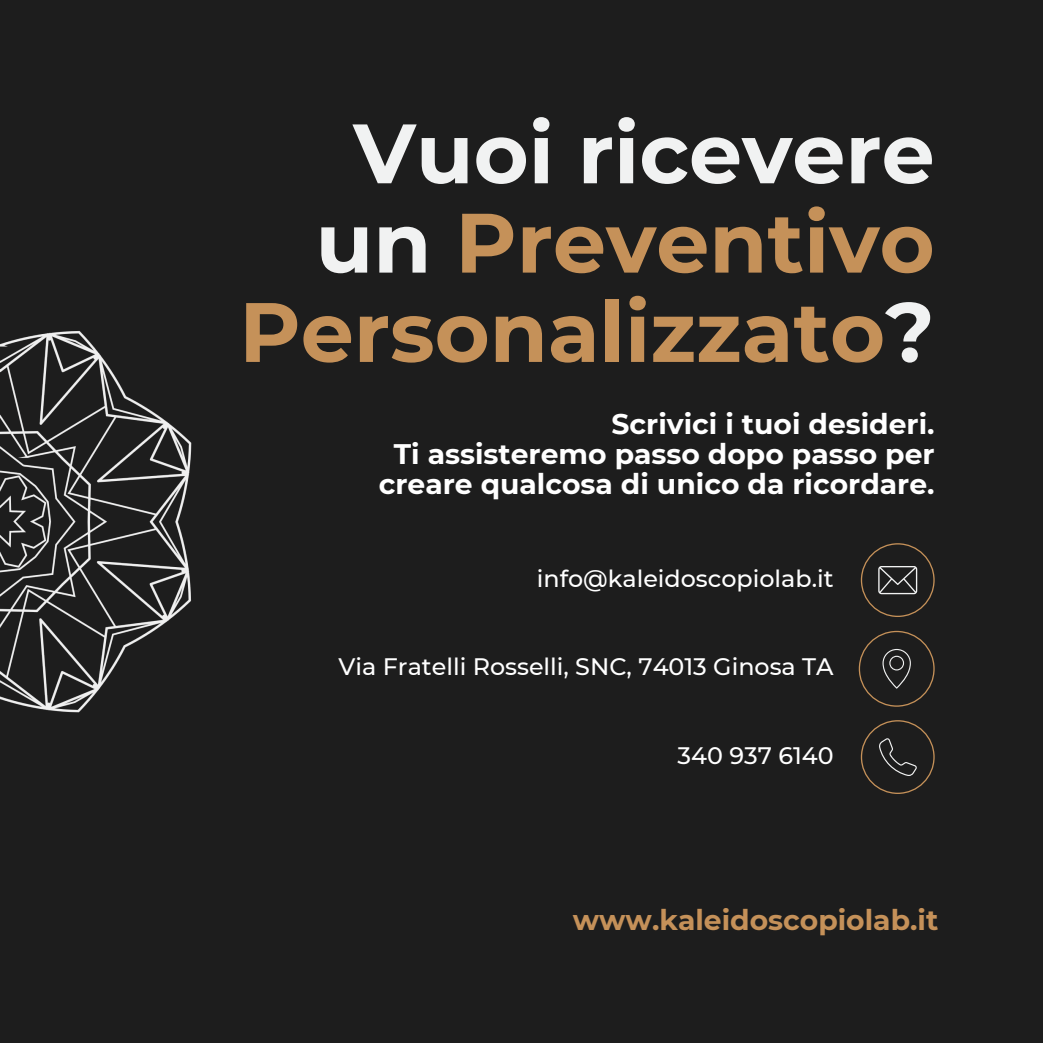
<style>
.page{position:relative;width:1043px;height:1043px;background:#fff}
.page>*{position:absolute;margin:0;border:0;box-sizing:border-box;transform-origin:0 0}
.t1{font:700 84px/89.2px "Montserrat";color:#c59159;text-align:right}
.t2{font:700 28.18px/29.9px "Montserrat";color:#fff;text-align:right}
.t3{font:700 28.18px "Montserrat";color:#c59159}
.t4{font:500 23.8px "Montserrat";color:#fff}
.s1{color:#f1f2f2}
</style>
<div class="page">
<div style="left:0;top:0;width:1042px;height:1042px;background:#1d1d1d"></div>
<svg style="left:860px;top:543px;width:74px;height:74px"></svg>
<svg style="left:860px;top:720px;width:74px;height:73px"></svg>
<svg style="left:858px;top:630px;width:76px;height:76px"></svg>
<img style="left:0;top:331px;width:192px;height:382px">
<p class="t1" style="left:239px;top:108px;width:696px"><span class="s1">Vuoi ricevere un</span> Preventivo<br>Personalizzato<span class="s1">?</span></p>
<p class="t2" style="left:378px;top:408px;width:557px">Scrivici i tuoi desideri.<br>Ti assisteremo passo dopo passo per creare qualcosa di unico da ricordare.</p>
<h1 class="t4" style="left:536px;top:563px;width:298px">info@kaleidoscopiolab.it</h1>
<h2 class="t4" style="left:338px;top:652px;width:496px">Via Fratelli Rosselli, SNC, 74013 Ginosa TA</h2>
<p class="t4" style="left:677px;top:740px;width:157px">340 937 6140</p>
<p class="t3" style="left:572px;top:902px;width:367px">www.kaleidoscopiolab.it</p>
</div>
